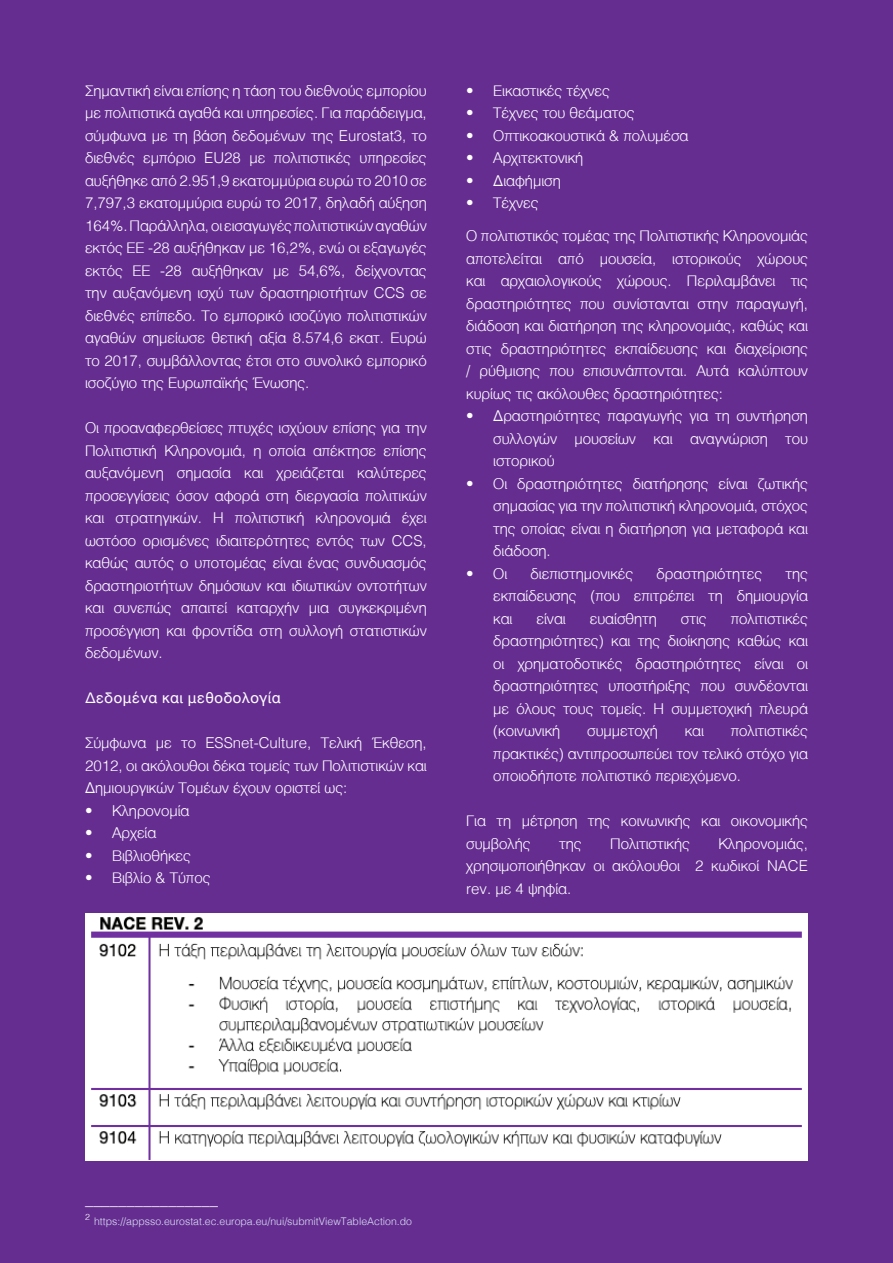
<style>
.page{position:relative;width:893px;height:1263px;background:#662d91}
.page>*{position:absolute;margin:0;border:0;box-sizing:border-box;transform-origin:0 0}
.t1{font:300 16.65px "Helvetica";color:#fff}
.t2{font:300 15px/22.5px "Helvetica";color:#fff;text-align:justify}
.t3{font:15px "Helvetica";color:#fff}
.t4{font:300 10.5px "Helvetica";color:#d9e1f3}
.t5{font:300 8.7px "Helvetica";color:#fff}
</style>
<div class="page">
<img style="left:85px;top:913px;width:723px;height:247px">
<p class="t2" style="left:85px;top:78px;width:343px">Σημαντική είναι επίσης η τάση του διεθνούς εμπορίου με πολιτιστικά αγαθά και υπηρεσίες. Για παράδειγμα, σύμφωνα με τη βάση δεδομένων της Eurostat3, το διεθνές εμπόριο EU28 με πολιτιστικές υπηρεσίες αυξήθηκε από 2.951,9 εκατομμύρια ευρώ το 2010 σε 7,797,3 εκατομμύρια ευρώ το 2017, δηλαδή αύξηση 164%. Παράλληλα, οι εισαγωγές πολιτιστικών αγαθών εκτός ΕΕ -28 αυξήθηκαν με 16,2%, ενώ οι εξαγωγές εκτός ΕΕ -28 αυξήθηκαν με 54,6%, δείχνοντας την αυξανόμενη ισχύ των δραστηριοτήτων CCS σε διεθνές επίπεδο. Το εμπορικό ισοζύγιο πολιτιστικών αγαθών σημείωσε θετική αξία 8.574,6 εκατ. Ευρώ το 2017, συμβάλλοντας έτσι στο συνολικό εμπορικό ισοζύγιο της Ευρωπαϊκής Ένωσης.</p>
<p class="t2" style="left:85px;top:416px;width:343px">Οι προαναφερθείσες πτυχές ισχύουν επίσης για την Πολιτιστική Κληρονομιά, η οποία απέκτησε επίσης αυξανόμενη σημασία και χρειάζεται καλύτερες προσεγγίσεις όσον αφορά στη διεργασία πολιτικών και στρατηγικών. Η πολιτιστική κληρονομιά έχει ωστόσο ορισμένες ιδιαιτερότητες εντός των CCS, καθώς αυτός ο υποτομέας είναι ένας συνδυασμός δραστηριοτήτων δημόσιων και ιδιωτικών οντοτήτων και συνεπώς απαιτεί καταρχήν μια συγκεκριμένη προσέγγιση και φροντίδα στη συλλογή στατιστικών δεδομένων.</p>
<p class="t3" style="left:85px;top:686px;width:197px">Δεδομένα και μεθοδολογία</p>
<p class="t2" style="left:85px;top:731px;width:343px">Σύμφωνα με το ESSnet-Culture, Τελική Έκθεση, 2012, οι ακόλουθοι δέκα τομείς των Πολιτιστικών και Δημιουργικών Τομέων έχουν οριστεί ως:</p>
<p class="t2" style="left:85px;top:798px;width:106px">• Κληρονομία</p>
<p class="t2" style="left:85px;top:821px;width:73px">• Αρχεία</p>
<p class="t2" style="left:85px;top:843px;width:107px">• Βιβλιοθήκες</p>
<p class="t2" style="left:85px;top:866px;width:127px">• Βιβλίο &amp; Τύπος</p>
<p class="t2" style="left:466px;top:78px;width:145px">• Εικαστικές τέχνες</p>
<p class="t2" style="left:466px;top:101px;width:170px">• Τέχνες του θεάματος</p>
<p class="t2" style="left:466px;top:123px;width:224px">• Οπτικοακουστικά &amp; πολυμέσα</p>
<p class="t2" style="left:466px;top:146px;width:118px">• Αρχιτεκτονική</p>
<p class="t2" style="left:466px;top:168px;width:96px">• Διαφήμιση</p>
<p class="t2" style="left:466px;top:191px;width:74px">• Τέχνες</p>
<p class="t2" style="left:466px;top:224px;width:343px">Ο πολιτιστικός τομέας της Πολιτιστικής Κληρονομιάς αποτελείται από μουσεία, ιστορικούς χώρους και αρχαιολογικούς χώρους. Περιλαμβάνει τις δραστηριότητες που συνίστανται στην παραγωγή, διάδοση και διατήρηση της κληρονομιάς, καθώς και στις δραστηριότητες εκπαίδευσης και διαχείρισης / ρύθμισης που επισυνάπτονται. Αυτά καλύπτουν κυρίως τις ακόλουθες δραστηριότητες:</p>
<p class="t2" style="left:493px;top:404px;width:316px;text-indent:-27px">• Δραστηριότητες παραγωγής για τη συντήρηση συλλογών μουσείων και αναγνώριση του ιστορικού</p>
<p class="t2" style="left:493px;top:471px;width:316px;text-indent:-27px">• Οι δραστηριότητες διατήρησης είναι ζωτικής σημασίας για την πολιτιστική κληρονομιά, στόχος της οποίας είναι η διατήρηση για μεταφορά και διάδοση.</p>
<p class="t2" style="left:466px;top:561px;width:42px">• Οι</p>
<p class="t2" style="left:531px;top:561px;width:104px">διεπιστημονικές</p>
<p class="t2" style="left:657px;top:561px;width:107px">δραστηριότητες</p>
<p class="t2" style="left:493px;top:561px;width:316px;text-indent:292px">της εκπαίδευσης (που επιτρέπει τη δημιουργία και</p>
<p class="t2" style="left:537px;top:606px;width:31px">είναι</p>
<p class="t2" style="left:590px;top:606px;width:68px">ευαίσθητη</p>
<p class="t2" style="left:681px;top:606px;width:27px">στις</p>
<p class="t2" style="left:493px;top:606px;width:316px;text-indent:238px">πολιτιστικές δραστηριότητες) και της διοίκησης καθώς και οι χρηματοδοτικές δραστηριότητες είναι οι δραστηριότητες υποστήριξης που συνδέονται με όλους τους τομείς. Η συμμετοχική πλευρά (κοινωνική</p>
<p class="t2" style="left:493px;top:719px;width:316px;text-indent:238px">πολιτιστικές πρακτικές) αντιπροσωπεύει τον τελικό στόχο για οποιοδήποτε πολιτιστικό περιεχόμενο.</p>
<p class="t2" style="left:466px;top:809px;width:343px">Για τη μέτρηση της κοινωνικής και οικονομικής συμβολής</p>
<p class="t2" style="left:587px;top:719px;width:72px">συμμετοχή</p>
<p class="t2" style="left:685px;top:719px;width:21px">και</p>
<p class="t2" style="left:466px;top:831px;width:343px;text-indent:252px">Κληρονομιάς, χρησιμοποιήθηκαν οι ακόλουθοι 2 κωδικοί NACE rev. με 4 ψηφία.</p>
<p class="t2" style="left:559px;top:831px;width:24px">της</p>
<p class="t2" style="left:610px;top:831px;width:81px">Πολιτιστικής</p>
<p class="t1" style="left:85px;top:1185px;width:134px">________________</p>
<p class="t5" style="left:85px;top:1209px;width:6px">2</p>
<p class="t4" style="left:94px;top:1212px;width:320px">https://appsso.eurostat.ec.europa.eu/nui/submitViewTableAction.do</p>
</div>
